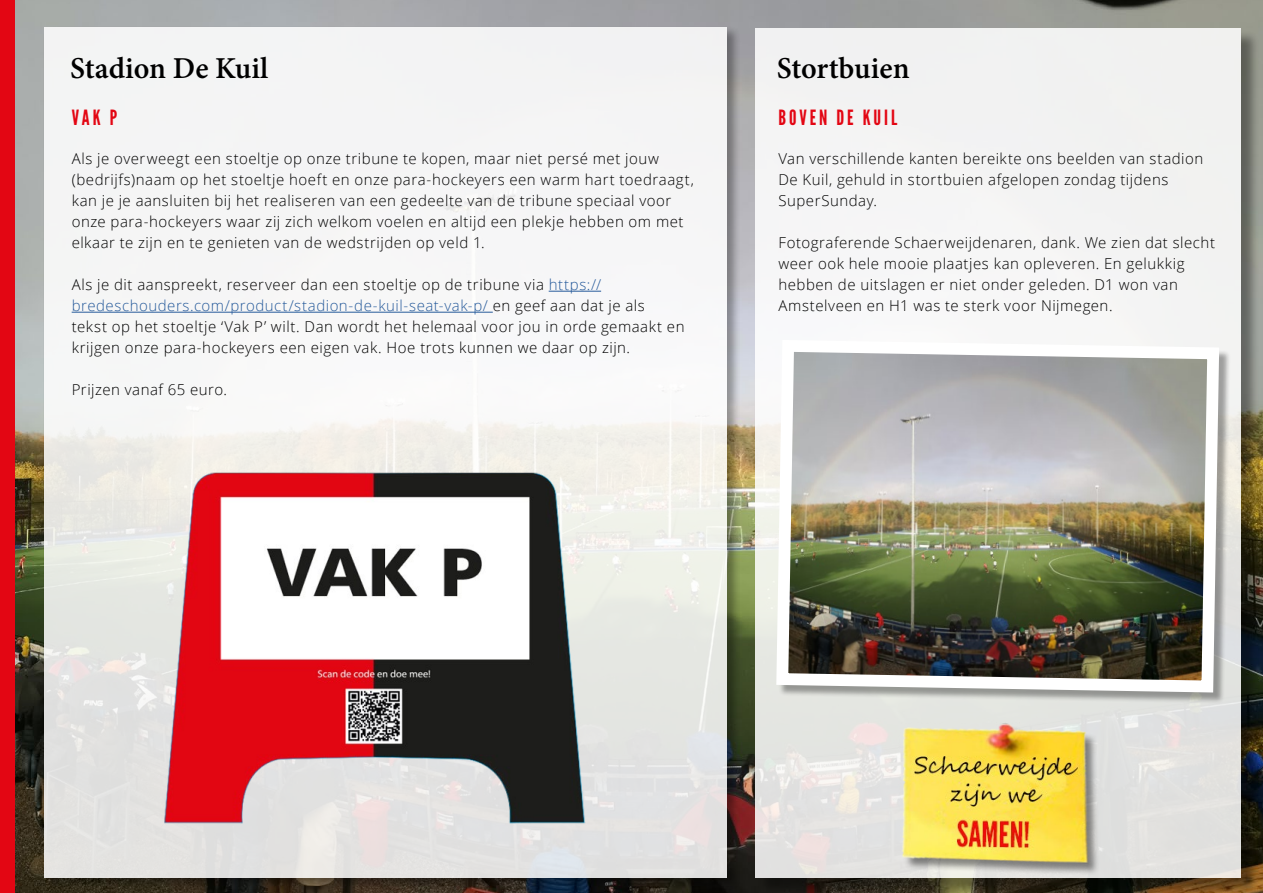
<style>
.page{position:relative;width:1263px;height:893px;background:#fff}
.page>*{position:absolute;margin:0;border:0;box-sizing:border-box;transform-origin:0 0}
.t1{font:700 33px "Adobe Devanagari";color:#000}
.t2{font:21px "League Gothic";letter-spacing:.14em;color:#e30613}
.t3{font:300 15px/21px "Open Sans";letter-spacing:.035em;color:#000}
.s1{color:#275b9b}
</style>
<div class="page">
<img style="left:15px;top:0;width:1248px;height:893px">
<div style="left:757px;top:29px;width:503px;height:864px;background:#000;opacity:.45"></div>
<div style="left:755px;top:28px;width:486px;height:849px;background:linear-gradient(to bottom,#f9f9f8,#e3e3de)"></div>
<div style="left:0;top:0;width:15px;height:893px;background:#e30613"></div>
<div style="left:42px;top:25px;width:698px;height:866px;background:#000;opacity:.4"></div>
<div style="left:45px;top:28px;width:682px;height:850px;background:linear-gradient(to bottom,#fafbfb,#e2e2de)"></div>
<div style="left:903px;top:725px;width:197px;height:150px;background:#000;opacity:.45"></div>
<img style="left:897px;top:715px;width:198px;height:157px">
<div style="left:778px;top:342px;width:453px;height:362px;background:#000;opacity:.35"></div>
<img style="left:770px;top:334px;width:455px;height:364px">
<hr style="left:549px;top:291px;width:52px;height:1px;background:#275b9b">
<hr style="left:72px;top:312px;width:421px;height:1px;background:#275b9b">
<img style="left:150px;top:455px;width:450px;height:387px">
<h1 class="t1" style="left:70px;top:49px;width:200px">Stadion De Kuil</h1>
<h2 class="t2" style="left:72px;top:105px;width:47px">VAK P</h2>
<p class="t3" style="left:72px;top:148px;width:624px">Als je overweegt een stoeltje op onze tribune te kopen, maar niet persé met jouw (bedrijfs)naam op het stoeltje hoeft en onze para-hockeyers een warm hart toedraagt, kan je je aansluiten bij het realiseren van een gedeelte van de tribune speciaal voor onze para-hockeyers waar zij zich welkom voelen en altijd een plekje hebben om met elkaar te zijn en te genieten van de wedstrijden op veld 1.</p>
<p class="t3" style="left:72px;top:274px;width:614px">Als je dit aanspreekt, reserveer dan een stoeltje op de tribune via <span class="s1">https:// bredeschouders.com/product/stadion-de-kuil-seat-vak-p/</span> en geef aan dat je als<br>tekst op het stoeltje ‘Vak P’ wilt. Dan wordt het helemaal voor jou in orde gemaakt en krijgen onze para-hockeyers een eigen vak. Hoe trots kunnen we daar op zijn.</p>
<p class="t3" style="left:72px;top:379px;width:157px">Prijzen vanaf 65 euro.</p>
<h1 class="t1" style="left:777px;top:49px;width:134px">Stortbuien</h1>
<h2 class="t2" style="left:778px;top:105px;width:120px">BOVEN DE KUIL</h2>
<p class="t3" style="left:778px;top:148px;width:426px">Van verschillende kanten bereikte ons beelden van stadion<br>De Kuil, gehuld in stortbuien afgelopen zondag tijdens<br>SuperSunday.</p>
<p class="t3" style="left:778px;top:232px;width:438px">Fotograferende Schaerweijdenaren, dank. We zien dat slecht weer ook hele mooie plaatjes kan opleveren. En gelukkig hebben de uitslagen er niet onder geleden. D1 won van Amstelveen en H1 was te sterk voor Nijmegen.</p>
</div>
